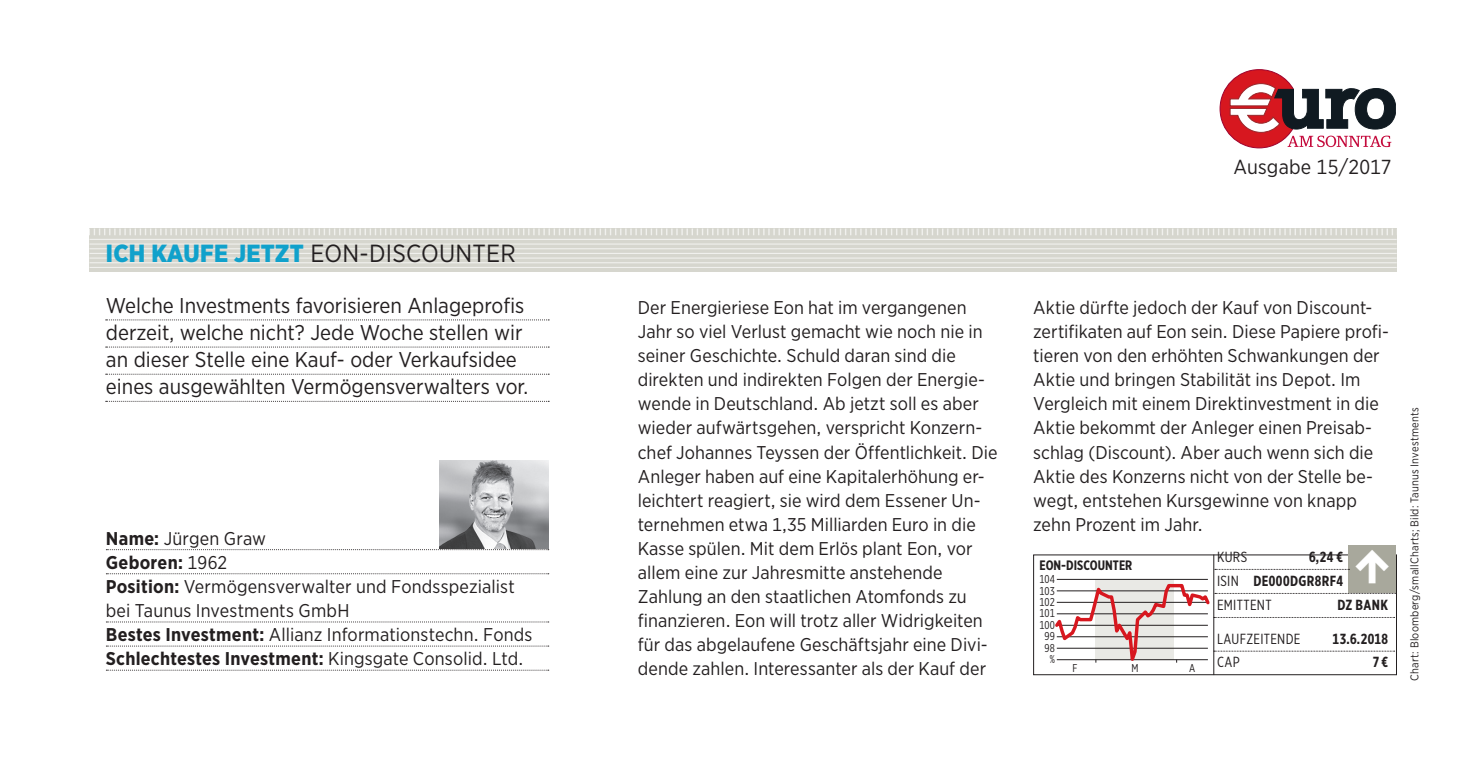
<style>
.page{position:relative;width:1467px;height:766px;background:#fff}
.page>*{position:absolute;margin:0;border:0;box-sizing:border-box;transform-origin:0 0}
.t1{font:700 40.5px "Arrowdyn";color:#fff}
.t2{font:24.75px "Gotham Narrow";letter-spacing:.01em;color:#231f20}
.t3{font:21.38px/27px "Gotham Narrow";color:#231f20}
.t4{font:20.25px "Gotham Narrow";letter-spacing:.01em;color:#231f20}
.t5{font:18.45px/24.1px "Gotham Narrow";letter-spacing:.005em;color:#231f20}
.t6{font:700 14.62px "Gotham X Narrow";letter-spacing:.025em;color:#231f20}
.t7{font:14.62px "Gotham X Narrow";letter-spacing:.025em;color:#231f20}
.t8{font:700 13.72px "Gotham X Narrow";color:#231f20}
.t9{font:11.47px "Gotham X Narrow";color:#231f20}
.t10{font:11.25px "Gotham Narrow";letter-spacing:.02em;color:#231f20}
.s1{font-weight:900;color:#10a1cb}
.s2{font-weight:700}
.s3{font-weight:400}
</style>
<div class="page">
<svg style="left:106px;top:401px;width:443px;height:1px"></svg>
<svg style="left:106px;top:373px;width:443px;height:1px"></svg>
<svg style="left:106px;top:346px;width:443px;height:1px"></svg>
<svg style="left:106px;top:319px;width:443px;height:1px"></svg>
<div style="left:90px;top:228px;width:1307px;height:43px;background:#d6d6ce"></div>
<hr style="left:90px;top:262px;width:1307px;height:1px;background:#fff">
<hr style="left:90px;top:243px;width:1307px;height:1px;background:#fff">
<hr style="left:90px;top:239px;width:1307px;height:1px;background:#fff">
<hr style="left:90px;top:248px;width:1307px;height:1px;background:#fff">
<hr style="left:90px;top:253px;width:1307px;height:1px;background:#fff">
<hr style="left:90px;top:267px;width:1307px;height:1px;background:#fff">
<hr style="left:90px;top:257px;width:1307px;height:1px;background:#fff">
<svg style="left:89px;top:228px;width:1304px;height:7px"></svg>
<svg style="left:106px;top:549px;width:443px;height:1px"></svg>
<svg style="left:106px;top:573px;width:443px;height:1px"></svg>
<svg style="left:106px;top:621px;width:443px;height:1px"></svg>
<svg style="left:106px;top:645px;width:443px;height:1px"></svg>
<svg style="left:106px;top:669px;width:443px;height:1px"></svg>
<img style="left:440px;top:461px;width:108px;height:88px">
<svg style="left:1220px;top:69px;width:176px;height:79px"></svg>
<div style="left:1033px;top:554px;width:364px;height:120px;border:1px solid #231f20"></div>
<hr style="left:1213px;top:554px;width:1px;height:120px;background:#231f20">
<div style="left:1348px;top:545px;width:48px;height:48px;background:#a8a89c"></div>
<svg style="left:1215px;top:569px;width:134px;height:1px"></svg>
<hr style="left:1057px;top:579px;width:151px;height:1px;background:#231f20">
<svg style="left:1052px;top:581px;width:344px;height:93px"></svg>
<p class="t4" style="left:1233px;top:154px;width:159px">Ausgabe 15/2017</p>
<h2 class="t2" style="left:106px;top:238px;width:411px"><span class="s1">ICH KAUFE JETZT</span> EON-DISCOUNTER</h2>
<p class="t3" style="left:106px;top:292px;width:424px">Welche Investments favorisieren Anlageprofis derzeit, welche nicht? Jede Woche stellen wir an dieser Stelle eine Kauf- oder Verkaufsidee eines ausgewählten Vermögensverwalters vor.</p>
<p class="t5" style="left:1033px;top:295px;width:357px">Aktie dürfte jedoch der Kauf von Discount&shy;zertifikaten auf Eon sein. Diese Papiere profi&shy;tieren von den erhöhten Schwankungen der Aktie und bringen Stabilität ins Depot. Im Vergleich mit einem Direktinvestment in die Aktie bekommt der Anleger einen Preisab&shy;schlag (Discount). Aber auch wenn sich die Aktie des Konzerns nicht von der Stelle be&shy;wegt, entstehen Kursgewinne von knapp zehn Prozent im Jahr.</p>
<p class="t5" style="left:638px;top:295px;width:361px">Der Energieriese Eon hat im vergangenen Jahr so viel Verlust gemacht wie noch nie in seiner Geschichte. Schuld daran sind die direkten und indirekten Folgen der Energie&shy;wende in Deutschland. Ab jetzt soll es aber wieder aufwärtsgehen, verspricht Konzern&shy;chef Johannes Teyssen der Öffentlichkeit. Die Anleger haben auf eine Kapitalerhöhung er&shy;leichtert reagiert, sie wird dem Essener Un&shy;ternehmen etwa 1,35 Milliarden Euro in die Kasse spülen. Mit dem Erlös plant Eon, vor allem eine zur Jahresmitte anstehende Zahlung an den staatlichen Atomfonds zu finanzieren. Eon will trotz aller Widrigkeiten für das abgelaufene Geschäftsjahr eine Divi&shy;dende zahlen. Interessanter als der Kauf der</p>
<p class="t5" style="left:106px;top:525px;width:428px"><span class="s2">Name:</span> Jürgen Graw<br><span class="s2">Geboren:</span> 1962<br><span class="s2">Position:</span> Vermögensverwalter und Fondsspezialist bei Taunus Investments GmbH<br><span class="s2">Bestes Investment:</span> Allianz Informationstechn. Fonds <span class="s2">Schlechtestes Investment:</span> Kingsgate Consolid. Ltd.</p>
<h1 class="t1" style="left:1355px;top:547px;width:35px">1</h1>
<p class="t7" style="left:1217px;top:548px;width:32px">KURS</p>
<p class="t6" style="left:1309px;top:548px;width:35px">6,24 €</p>
<p class="t8" style="left:1039px;top:557px;width:94px">EON-DISCOUNTER</p>
<p class="t9" style="left:1039px;top:572px;width:17px">104</p>
<p class="t6" style="left:1217px;top:571px;width:127px"><span class="s3">ISIN</span> DE000DGR8RF4</p>
<p class="t9" style="left:1039px;top:583px;width:17px">103</p>
<p class="t9" style="left:1039px;top:595px;width:17px">102</p>
<p class="t7" style="left:1217px;top:596px;width:56px">EMITTENT</p>
<p class="t6" style="left:1337px;top:596px;width:52px">DZ BANK</p>
<p class="t9" style="left:1039px;top:606px;width:17px">101</p>
<p class="t9" style="left:1039px;top:618px;width:17px">100</p>
<p class="t9" style="left:1045px;top:629px;width:12px">99</p>
<p class="t7" style="left:1217px;top:629px;width:85px">LAUFZEITENDE</p>
<p class="t6" style="left:1332px;top:629px;width:57px">13.6.2018</p>
<p class="t7" style="left:1217px;top:652px;width:24px">CAP</p>
<p class="t6" style="left:1373px;top:652px;width:17px">7€</p>
<p class="t9" style="left:1045px;top:640px;width:12px">98</p>
<p class="t9" style="left:1050px;top:652px;width:7px">%</p>
<p class="t9" style="left:1073px;top:661px;width:6px">F</p>
<p class="t9" style="left:1131px;top:661px;width:9px">M</p>
<p class="t9" style="left:1189px;top:661px;width:8px">A</p>
<p class="t10" style="left:1408px;top:680px;width:274px;rotate:-90deg">Chart: Bloomberg/smallCharts; Bild: Taunus Investments</p>
</div>
